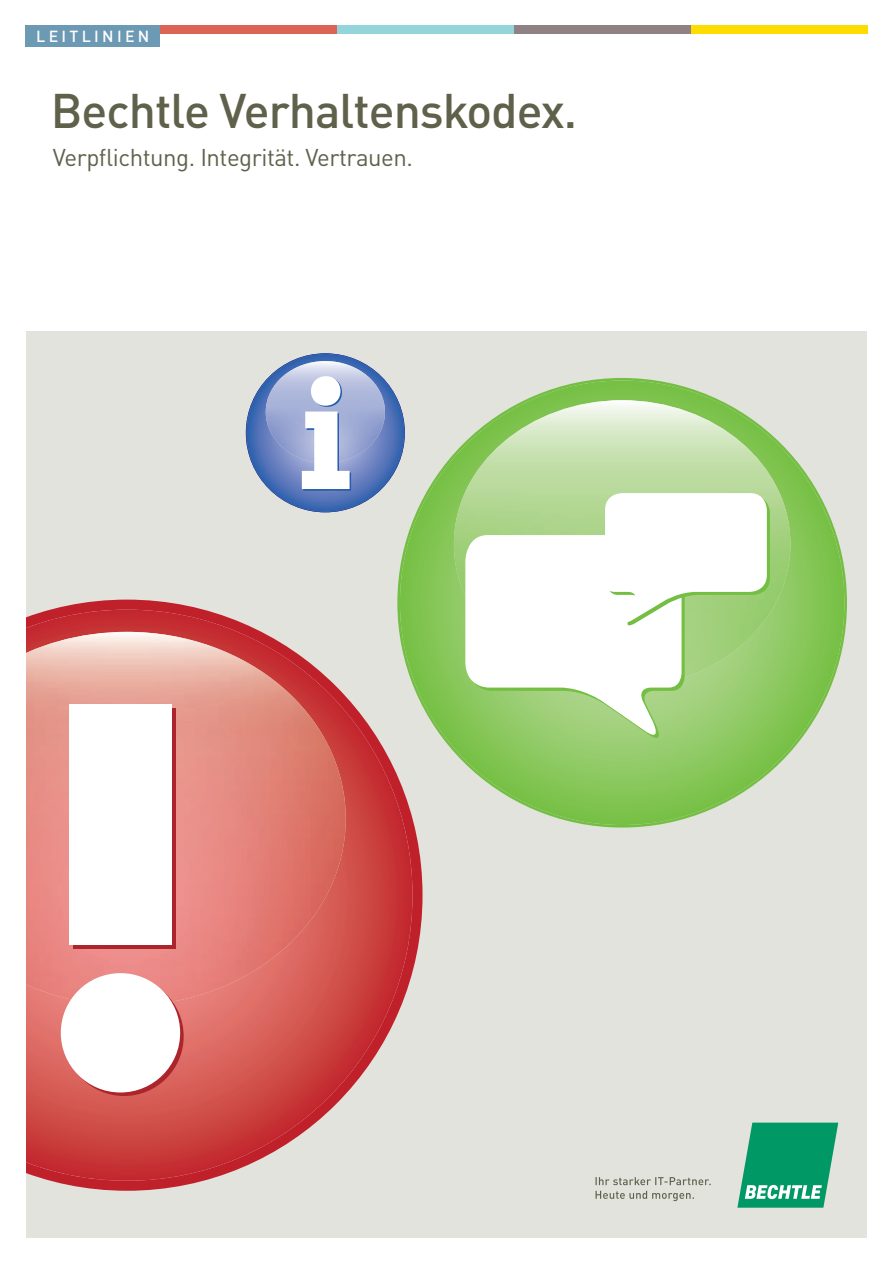
<style>
.page{position:relative;width:893px;height:1263px;background:#fff}
.page>*{position:absolute;margin:0;border:0;box-sizing:border-box;transform-origin:0 0}
.t1{font:500 48px "Bechtle DIN";letter-spacing:-.02em;color:#60614b}
.t2{font:24px "Bechtle DIN";letter-spacing:-.02em;color:#60614b}
.t3{font:500 15.9px "Bechtle DIN";letter-spacing:.21em;color:#fff}
</style>
<div class="page">
<div style="left:26px;top:331px;width:841px;height:906px;background:#e3e3dd"></div>
<svg style="left:737px;top:1122px;width:101px;height:86px;background:#35aa81"></svg>
<svg style="left:595px;top:1191px;width:99px;height:10px"></svg>
<svg style="left:595px;top:1177px;width:116px;height:8px"></svg>
<svg style="left:26px;top:600px;width:397px;height:591px"></svg>
<img style="left:26px;top:632px;width:320px;height:373px">
<div style="left:73px;top:708px;width:102px;height:240px;background:#ac252c"></div>
<svg style="left:64px;top:977px;width:120px;height:119px"></svg>
<div style="left:69px;top:705px;width:103px;height:240px;background:#fff"></div>
<div style="left:61px;top:973px;width:119px;height:119px;background:#fff;border-radius:50%"></div>
<svg style="left:246px;top:353px;width:151px;height:159px"></svg>
<svg style="left:397px;top:378px;width:450px;height:449px"></svg>
<img style="left:454px;top:400px;width:336px;height:288px">
<svg style="left:468px;top:631px;width:217px;height:116px"></svg>
<svg style="left:465px;top:535px;width:217px;height:209px;background:#e0f0d5"></svg>
<svg style="left:605px;top:493px;width:165px;height:138px;background:#edf6e6"></svg>
<div style="left:159px;top:26px;width:178px;height:8px;background:#db6456"></div>
<div style="left:691px;top:26px;width:176px;height:8px;background:#ffdc01"></div>
<div style="left:337px;top:26px;width:177px;height:8px;background:#93d5da"></div>
<div style="left:514px;top:26px;width:177px;height:8px;background:#908284"></div>
<div style="left:26px;top:26px;width:134px;height:21px;background:#6c99b3"></div>
<p class="t3" style="left:36px;top:24px;width:115px">Leitl inien</p>
<h1 class="t1" style="left:51px;top:71px;width:528px">Bechtle Verhaltenskodex.</h1>
<p class="t2" style="left:53px;top:138px;width:362px">Verpflichtung. Integrität. Vertrauen.</p>
</div>
